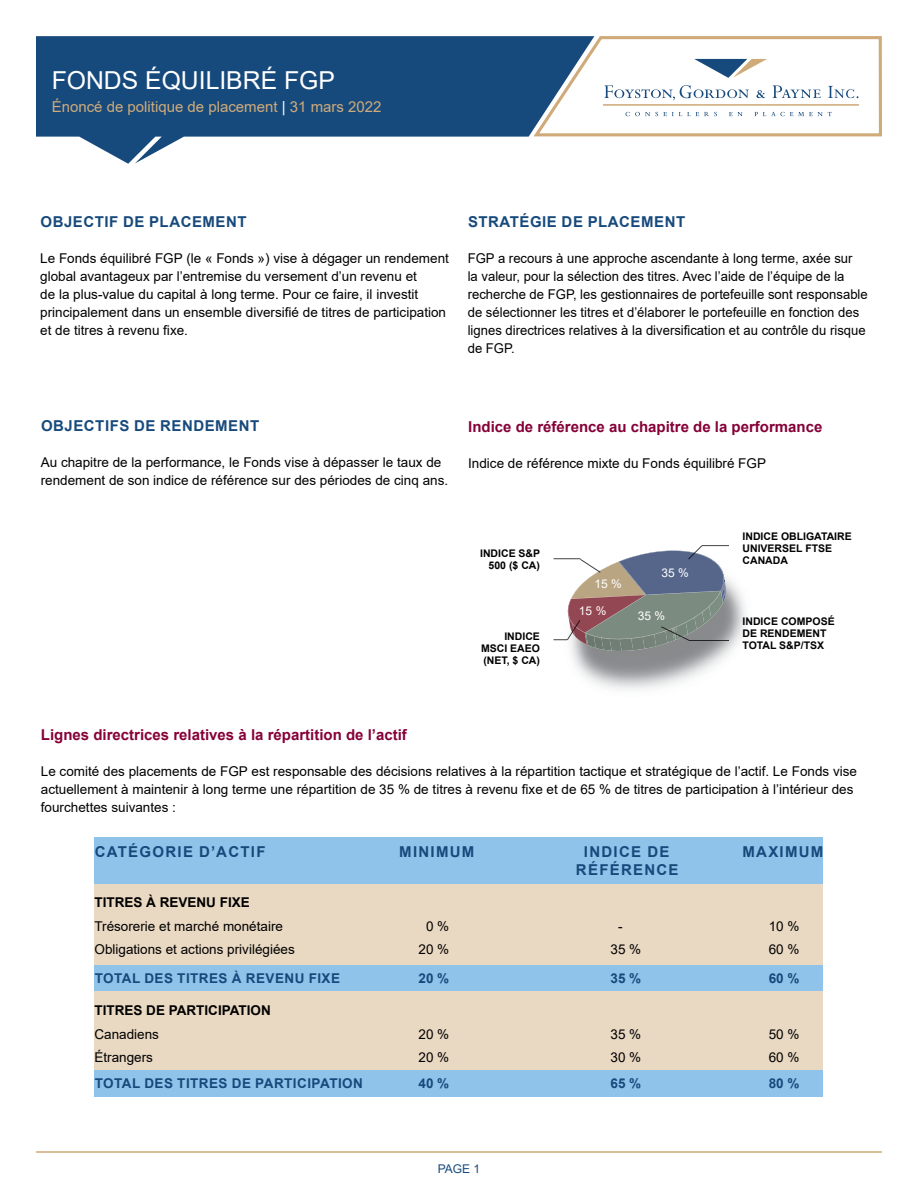
<style>
.page{position:relative;width:918px;height:1188px;background:#fff}
.page>*{position:absolute;margin:0;border:0;box-sizing:border-box;transform-origin:0 0}
.t1{font:24.75px "Arial";color:#fff}
.t2{font:24px "Minion Pro";letter-spacing:.08em;color:#fff}
.t3{font:700 15px "Arial";color:#860038}
.t4{font:700 15px "Arial";letter-spacing:.035em;color:#174a7c}
.t5{font:700 15px "Arial";letter-spacing:.085em;color:#174a7c}
.t6{font:15px "Arial";color:#cfab7a}
.t7{font:13.5px/18px "Arial";color:#000}
.t8{font:700 13.5px "Arial";letter-spacing:.035em;color:#174a7c}
.t9{font:700 13.5px "Arial";color:#000}
.t10{font:12px "Arial";color:#fff}
.t11{font:12px "Arial";color:#174a7c}
.t12{font:700 10.5px/12px "Arial";color:#000}
.s1{color:#fff}
</style>
<div class="page">
<img style="left:573px;top:562px;width:45px;height:33px">
<img style="left:568px;top:595px;width:17px;height:20px">
<img style="left:618px;top:550px;width:69px;height:41px">
<img style="left:631px;top:551px;width:56px;height:6px">
<img style="left:619px;top:558px;width:105px;height:33px">
<img style="left:721px;top:609px;width:2px;height:9px">
<img style="left:667px;top:641px;width:7px;height:2px">
<img style="left:656px;top:641px;width:11px;height:5px">
<img style="left:645px;top:639px;width:11px;height:10px">
<img style="left:642px;top:639px;width:3px;height:11px">
<img style="left:585px;top:591px;width:136px;height:45px">
<svg style="left:706px;top:576px;width:20px;height:33px"></svg>
<img style="left:625px;top:600px;width:89px;height:39px">
<svg style="left:36px;top:36px;width:495px;height:128px;fill:#174a7c"></svg>
<svg style="left:531px;top:36px;width:351px;height:101px"></svg>
<hr style="left:36px;top:1151px;width:846px;height:2px;background:#cfab7a">
<div style="left:94px;top:837px;width:730px;height:46px;background:#90c3ea"></div>
<div style="left:94px;top:884px;width:730px;height:81px;background:#e9d8c2"></div>
<div style="left:94px;top:965px;width:730px;height:27px;background:#90c3ea"></div>
<div style="left:94px;top:992px;width:730px;height:88px;background:#e9d8c2"></div>
<div style="left:94px;top:1070px;width:730px;height:27px;background:#90c3ea"></div>
<svg style="left:687px;top:545px;width:42px;height:15px"></svg>
<hr style="left:689px;top:640px;width:40px;height:1px;background:#000">
<svg style="left:651px;top:614px;width:49px;height:27px"></svg>
<svg style="left:554px;top:558px;width:47px;height:15px"></svg>
<svg style="left:554px;top:615px;width:88px;height:37px"></svg>
<h2 class="t2" style="left:83px;top:57px;width:268px">TABLE OF CONTENTS</h2>
<h1 class="t1" style="left:52px;top:63px;width:285px">FONDS ÉQUILIBRÉ FGP</h1>
<p class="t6" style="left:52px;top:96px;width:331px">Énoncé de politique de placement <span class="s1">|</span> 31 mars 2022</p>
<p class="t4" style="left:41px;top:211px;width:208px">OBJECTIF DE PLACEMENT</p>
<p class="t7" style="left:40px;top:249px;width:410px">Le Fonds équilibré FGP (le « Fonds ») vise à dégager un rendement global avantageux par l’entremise du versement d’un revenu et<br>de la plus-value du capital à long terme. Pour ce faire, il investit principalement dans un ensemble diversifié de titres de participation et de titres à revenu fixe.</p>
<p class="t4" style="left:468px;top:211px;width:219px">STRATÉGIE DE PLACEMENT</p>
<p class="t7" style="left:468px;top:249px;width:402px">FGP a recours à une approche ascendante à long terme, axée sur<br>la valeur, pour la sélection des titres. Avec l’aide de l’équipe de la recherche de FGP, les gestionnaires de portefeuille sont responsable de sélectionner les titres et d’élaborer le portefeuille en fonction des lignes directrices relatives à la diversification et au contrôle du risque de FGP.</p>
<p class="t4" style="left:41px;top:415px;width:220px">OBJECTIFS DE RENDEMENT</p>
<p class="t7" style="left:41px;top:453px;width:409px">Au chapitre de la performance, le Fonds vise à dépasser le taux de rendement de son indice de référence sur des périodes de cinq ans.</p>
<p class="t3" style="left:468px;top:416px;width:356px">Indice de référence au chapitre de la performance</p>
<p class="t7" style="left:468px;top:454px;width:299px">Indice de référence mixte du Fonds équilibré FGP</p>
<p class="t12" style="left:480px;top:548px;width:62px;text-align:right">INDICE S&amp;P<br>500 ($ CA)</p>
<p class="t12" style="left:481px;top:630px;width:60px;text-align:justify;text-indent:23px">INDICE MSCI EAEO (NET, $ CA)</p>
<p class="t10" style="left:595px;top:575px;width:29px">15 %</p>
<p class="t10" style="left:579px;top:603px;width:29px">15 %</p>
<p class="t10" style="left:661px;top:565px;width:29px">35 %</p>
<p class="t10" style="left:638px;top:608px;width:29px">35 %</p>
<p class="t12" style="left:743px;top:530px;width:111px">INDICE OBLIGATAIRE<br>UNIVERSEL FTSE<br>CANADA</p>
<p class="t12" style="left:743px;top:616px;width:94px">INDICE COMPOSÉ<br>DE RENDEMENT<br>TOTAL S&amp;P/TSX</p>
<p class="t3" style="left:41px;top:724px;width:367px">Lignes directrices relatives à la répartition de l’actif</p>
<p class="t7" style="left:41px;top:762px;width:818px">Le comité des placements de FGP est responsable des décisions relatives à la répartition tactique et stratégique de l’actif. Le Fonds vise actuellement à maintenir à long terme une répartition de 35 % de titres à revenu fixe et de 65 % de titres de participation à l’intérieur des fourchettes suivantes :</p>
<p class="t5" style="left:95px;top:841px;width:172px">CATÉGORIE D’ACTIF</p>
<p class="t5" style="left:399px;top:841px;width:77px">MINIMUM</p>
<p class="t5" style="left:584px;top:841px;width:87px">INDICE DE</p>
<p class="t5" style="left:742px;top:841px;width:82px">MAXIMUM</p>
<p class="t5" style="left:576px;top:859px;width:104px">RÉFÉRENCE</p>
<p class="t9" style="left:94px;top:893px;width:157px">TITRES À REVENU FIXE</p>
<p class="t7" style="left:94px;top:917px;width:190px">Trésorerie et marché monétaire</p>
<p class="t7" style="left:426px;top:917px;width:25px">0 %</p>
<p class="t7" style="left:618px;top:917px;width:6px">-</p>
<p class="t7" style="left:769px;top:917px;width:32px">10 %</p>
<p class="t7" style="left:94px;top:940px;width:202px">Obligations et actions privilégiées</p>
<p class="t7" style="left:418px;top:940px;width:32px">20 %</p>
<p class="t7" style="left:611px;top:940px;width:32px">35 %</p>
<p class="t7" style="left:769px;top:940px;width:32px">60 %</p>
<p class="t8" style="left:95px;top:969px;width:247px">TOTAL DES TITRES À REVENU FIXE</p>
<p class="t8" style="left:419px;top:969px;width:32px">20 %</p>
<p class="t8" style="left:611px;top:969px;width:32px">35 %</p>
<p class="t8" style="left:769px;top:969px;width:32px">60 %</p>
<p class="t9" style="left:94px;top:1001px;width:178px">TITRES DE PARTICIPATION</p>
<p class="t7" style="left:94px;top:1025px;width:66px">Canadiens</p>
<p class="t7" style="left:418px;top:1025px;width:32px">20 %</p>
<p class="t7" style="left:611px;top:1025px;width:32px">35 %</p>
<p class="t7" style="left:769px;top:1025px;width:32px">50 %</p>
<p class="t7" style="left:94px;top:1048px;width:60px">Étrangers</p>
<p class="t7" style="left:418px;top:1048px;width:32px">20 %</p>
<p class="t7" style="left:611px;top:1048px;width:32px">30 %</p>
<p class="t7" style="left:769px;top:1048px;width:32px">60 %</p>
<p class="t8" style="left:95px;top:1074px;width:270px">TOTAL DES TITRES DE PARTICIPATION</p>
<p class="t8" style="left:419px;top:1074px;width:32px">40 %</p>
<p class="t8" style="left:611px;top:1074px;width:32px">65 %</p>
<p class="t8" style="left:769px;top:1074px;width:32px">80 %</p>
<p class="t11" style="left:438px;top:1161px;width:44px">PAGE 1</p>
</div>
